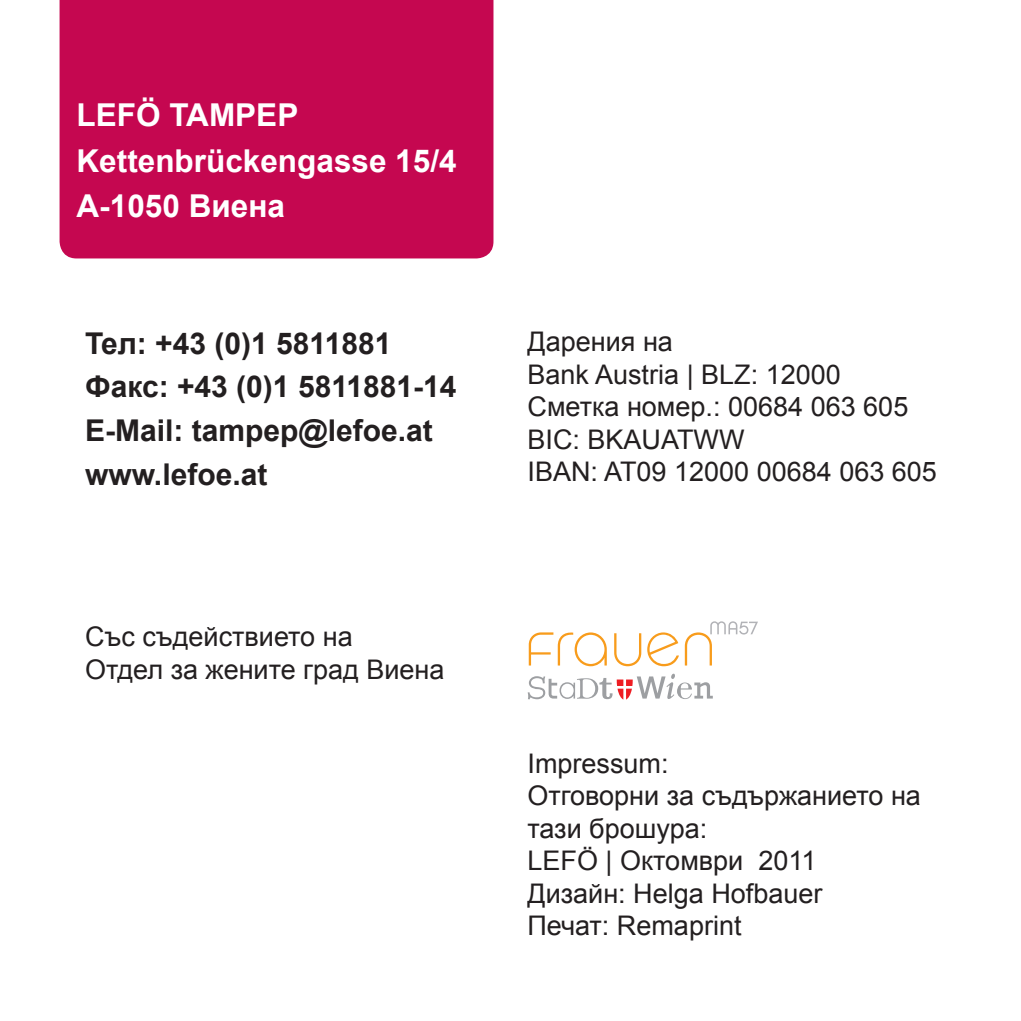
<style>
.page{position:relative;width:1021px;height:1021px;background:#fff}
.page>*{position:absolute;margin:0;border:0;box-sizing:border-box;transform-origin:0 0}
.t1{font:700 31.5px/45.6px "Arial";color:#fff}
.t2{font:700 30px/43.8px "Arial";color:#231f20}
.t3{font:27px/32.4px "Arial";color:#231f20}
</style>
<div class="page">
<div style="left:60px;top:0;width:433px;height:258px;background:#c50750"></div>
<svg style="left:528px;top:632px;width:78px;height:34px"></svg>
<svg style="left:614px;top:633px;width:27px;height:33px"></svg>
<svg style="left:527px;top:673px;width:185px;height:26px"></svg>
<svg style="left:647px;top:621px;width:111px;height:45px"></svg>
<p class="t1" style="left:77px;top:93px;width:381px">LEFÖ TAMPEP<br>Kettenbrückengasse 15/4<br>A-1050 Виена</p>
<p class="t2" style="left:85px;top:322px;width:373px">Teл: +43 (0)1 5811881<br>Факс: +43 (0)1 5811881-14<br>E-Mail: tampep@lefoe.at www.lefoe.at</p>
<p class="t3" style="left:85px;top:621px;width:361px">Със съдействието на<br>Отдел за жените град Виена</p>
<p class="t3" style="left:527px;top:326px;width:411px">Дарения на<br>Bank Austria | BLZ: 12000<br>Сметка номер.: 00684 063 605<br>BIC: BKAUATWW<br>IBAN: AT09 12000 00684 063 605</p>
<p class="t3" style="left:527px;top:747px;width:395px">Impressum:<br>Отговорни за съдържанието на тази брошура:<br>LEFÖ | Oктомври 2011<br>Дизайн: Helga Hofbauer<br>Печат: Remaprint</p>
</div>
